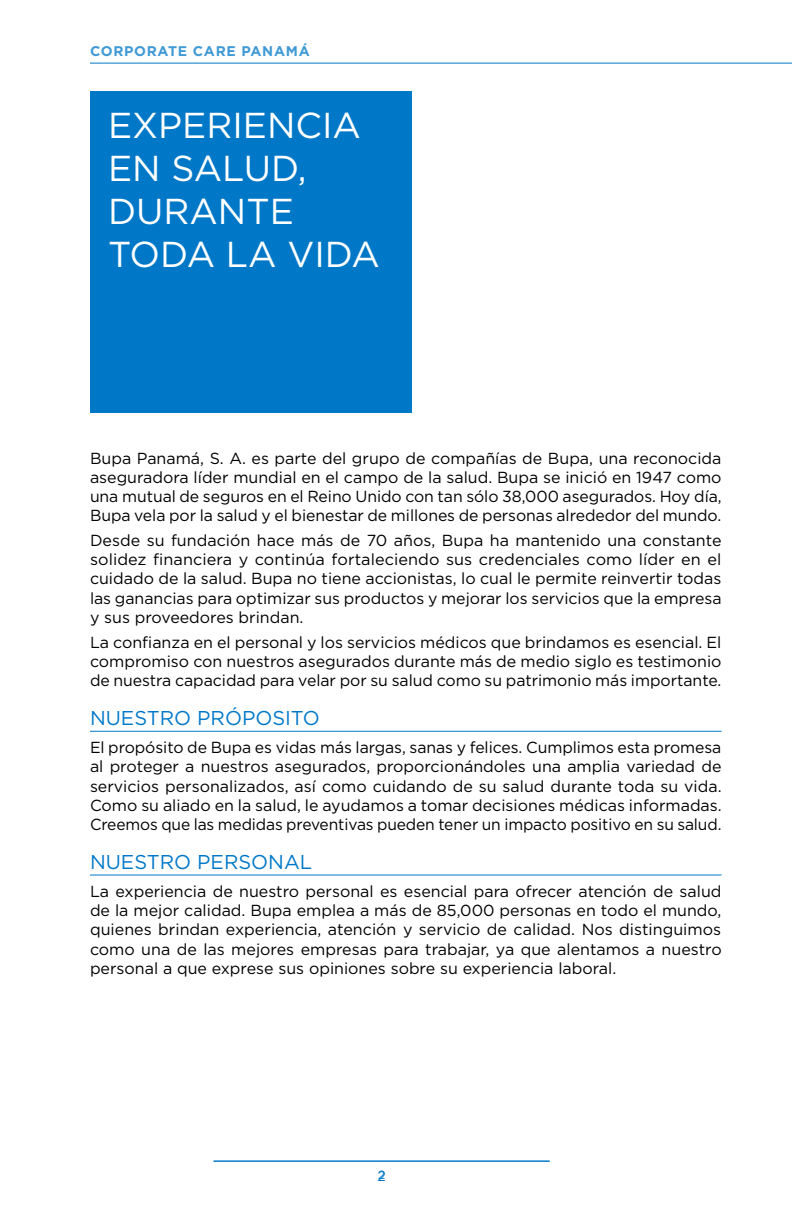
<style>
.page{position:relative;width:792px;height:1224px;background:#fff}
.page>*{position:absolute;margin:0;border:0;box-sizing:border-box;transform-origin:0 0}
.t1{font:36px/43.2px "Gotham";color:#fff}
.t2{font:20px "Gotham";color:#0078c7}
.t3{font:16px/19.2px "Gotham";letter-spacing:-.005em;color:#000;text-align:justify}
.t4{font:700 14px "Gotham";letter-spacing:.05em;color:#409ad5}
.t5{font:14px "Gotham";color:#0078c7}
.s1{font-size:12px}
</style>
<div class="page">
<hr style="left:90px;top:63px;width:702px;height:1px;background:#0078c7">
<hr style="left:214px;top:1161px;width:336px;height:1px;background:#0078c7">
<hr style="left:90px;top:731px;width:632px;height:1px;background:#0078c7">
<hr style="left:90px;top:875px;width:632px;height:1px;background:#0078c7">
<div style="left:90px;top:91px;width:321px;height:321px;background:#0078c7"></div>
<p class="t4" style="left:90px;top:42px;width:221px">CORPORATE CARE PANAMÁ</p>
<h1 class="t1" style="left:108px;top:103px;width:273px">EXPERIENCIA<br>EN SALUD,<br>DURANTE<br>TODA LA VIDA</h1>
<p class="t3" style="left:90px;top:448px;width:633px">Bupa Panamá, S. A. es parte del grupo de compañías de Bupa, una reconocida aseguradora líder mundial en el campo de la salud. Bupa se inició en 1947 como una mutual de seguros en el Reino Unido con tan sólo 38,000 asegurados. Hoy día, Bupa vela por la salud y el bienestar de millones de personas alrededor del mundo.</p>
<p class="t3" style="left:90px;top:530px;width:633px">Desde su fundación hace más de 70 años, Bupa ha mantenido una constante solidez financiera y continúa fortaleciendo sus credenciales como líder en el cuidado de la salud. Bupa no tiene accionistas, lo cual le permite reinvertir todas las ganancias para optimizar sus productos y mejorar los servicios que la empresa y sus proveedores brindan.</p>
<p class="t3" style="left:90px;top:632px;width:633px">La confianza en el personal y los servicios médicos que brindamos es esencial. El compromiso con nuestros asegurados durante más de medio siglo es testimonio de nuestra capacidad para velar por su salud como su patrimonio más importante.</p>
<p class="t2" style="left:90px;top:705px;width:231px">NUESTRO PRÓPOSITO</p>
<p class="t3" style="left:90px;top:738px;width:633px">El propósito de Bupa es vidas más largas, sanas y felices. Cumplimos esta promesa al proteger a nuestros asegurados, proporcionándoles una amplia variedad de servicios personalizados, así como cuidando de su salud durante toda su vida.<br>Como su aliado en la salud, le ayudamos a tomar decisiones médicas informadas.<br>Creemos que las medidas preventivas pueden tener un impacto positivo en su salud.</p>
<p class="t2" style="left:90px;top:849px;width:224px">NUESTRO PERSONAL</p>
<p class="t3" style="left:90px;top:881px;width:633px">La experiencia de nuestro personal es esencial para ofrecer atención de salud de la mejor calidad. Bupa emplea a más de 85,000 personas en todo el mundo, quienes brindan experiencia, atención y servicio de calidad. Nos distinguimos como una de las mejores empresas para trabajar, ya que alentamos a nuestro personal a que exprese sus opiniones sobre su experiencia laboral.</p>
<p class="t5" style="left:377px;top:1167px;width:10px">2<span class="s1">2</span></p>
</div>
